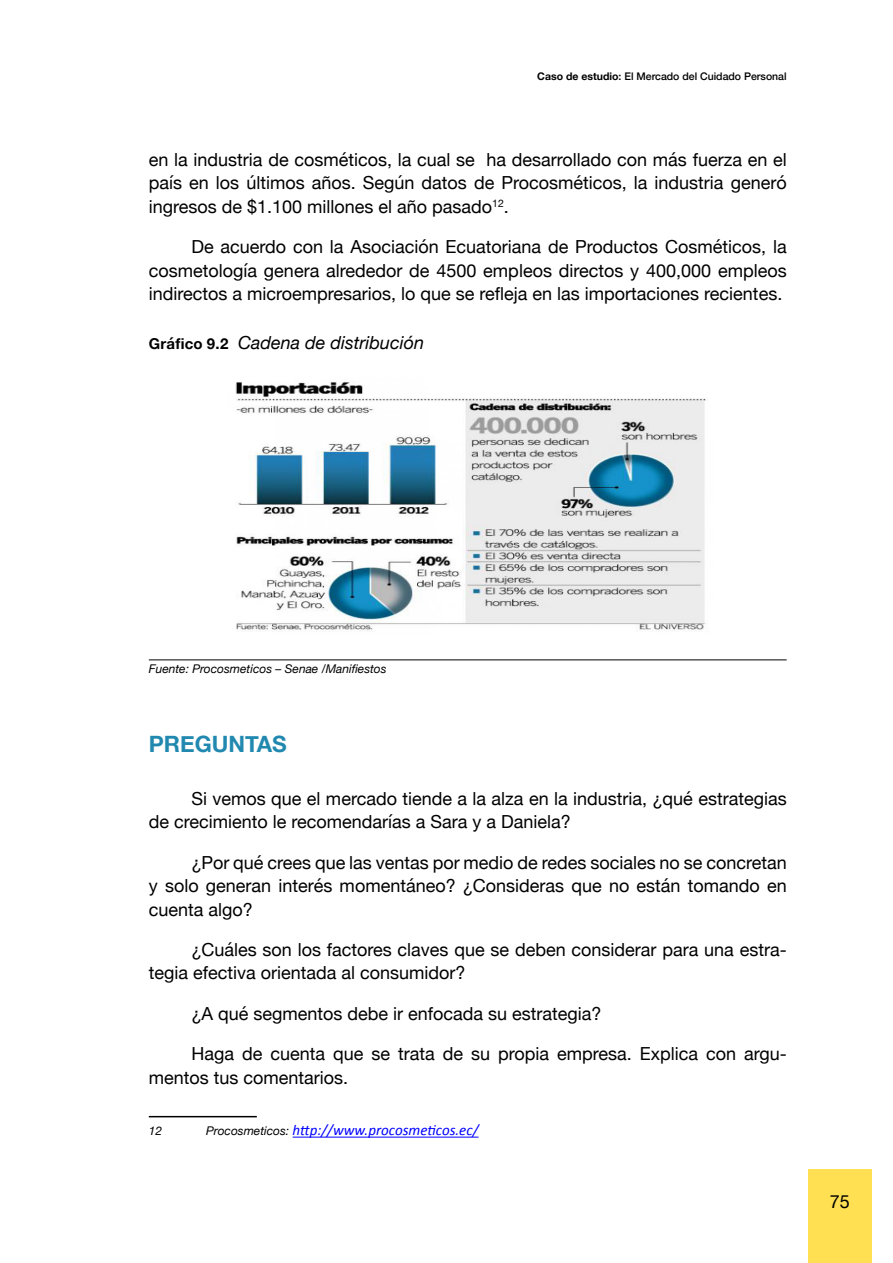
<style>
.page{position:relative;width:893px;height:1263px;background:#fff}
.page>*{position:absolute;margin:0;border:0;box-sizing:border-box;transform-origin:0 0}
.Heading_2{font:700 22.5px "Helvetica Neue";color:#2189b0}
.t1{font:18px/23.4px "Helvetica Neue";color:#000;text-align:justify}
.títulos_tablas_cuadr{font:italic 18px "Helvetica Neue";color:#000}
.pie_para_página{font:italic 15px "Calibri";color:#00f}
.Píe_de_gráfico{font:italic 12px "Helvetica Neue";color:#000}
.pie_para_página-2{font:italic 12px "Helvetica Neue";color:#000}
.t2{font:500 10.5px "Helvetica Neue";color:#000}
.s1{font-weight:700}
.s2{font-weight:700;font-style:normal;font-size:15px}
.s3{font-family:"Helvetica Neue";font-size:12px;color:#000}
</style>
<div class="page">
<div style="left:808px;top:1169px;width:64px;height:94px;background:#ffe052"></div>
<hr style="left:149px;top:659px;width:638px;height:1px;background:#000">
<img style="left:235px;top:382px;width:471px;height:250px">
<hr style="left:149px;top:1116px;width:108px;height:1px;background:#000">
<hr style="left:293px;top:1136px;width:185px;height:1px;background:#00f">
<p class="t2" style="left:537px;top:67px;width:251px"><span class="s1">Caso de estudio</span>: El Mercado del Cuidado Personal</p>
<p class="t1" style="left:149px;top:149px;width:639px">en la industria de cosméticos, la cual se ha desarrollado con más fuerza en el país en los últimos años. Según datos de Procosméticos, la industria generó ingresos de $1.100 millones el año pasado<sup>12</sup>.</p>
<p class="t1" style="left:149px;top:236px;width:639px;text-indent:43px">De acuerdo con la Asociación Ecuatoriana de Productos Cosméticos, la cosmetología genera alrededor de 4500 empleos directos y 400,000 empleos indirectos a microempresarios, lo que se refleja en las importaciones recientes.</p>
<p class="títulos_tablas_cuadr" style="left:149px;top:329px;width:277px"><span class="s2">Gráfico 9.2</span> Cadena de distribución</p>
<p class="Píe_de_gráfico" style="left:149px;top:660px;width:239px">Fuente: Procosmeticos – Senae /Manifiestos</p>
<p class="Heading_2" style="left:149px;top:726px;width:139px">PREGUNTAS</p>
<p class="t1" style="left:149px;top:788px;width:639px;text-indent:43px">Si vemos que el mercado tiende a la alza en la industria, ¿qué estrategias de crecimiento le recomendarías a Sara y a Daniela?</p>
<p class="t1" style="left:149px;top:852px;width:639px;text-indent:43px">¿Por qué crees que las ventas por medio de redes sociales no se concretan y solo generan interés momentáneo? ¿Consideras que no están tomando en cuenta algo?</p>
<p class="t1" style="left:149px;top:939px;width:639px;text-indent:43px">¿Cuáles son los factores claves que se deben considerar para una estra&shy;tegia efectiva orientada al consumidor?</p>
<p class="t1" style="left:191px;top:1003px;width:412px">¿A qué segmentos debe ir enfocada su estrategia?</p>
<p class="t1" style="left:149px;top:1043px;width:639px;text-indent:43px">Haga de cuenta que se trata de su propia empresa. Explica con argu&shy;mentos tus comentarios.</p>
<p class="pie_para_página-2" style="left:149px;top:1122px;width:15px">12</p>
<p class="pie_para_página" style="left:206px;top:1121px;width:274px"><span class="s3">Procosmeticos:</span> http://www.procosmeticos.ec/</p>
<p class="t1" style="left:830px;top:1191px;width:22px">75</p>
</div>
